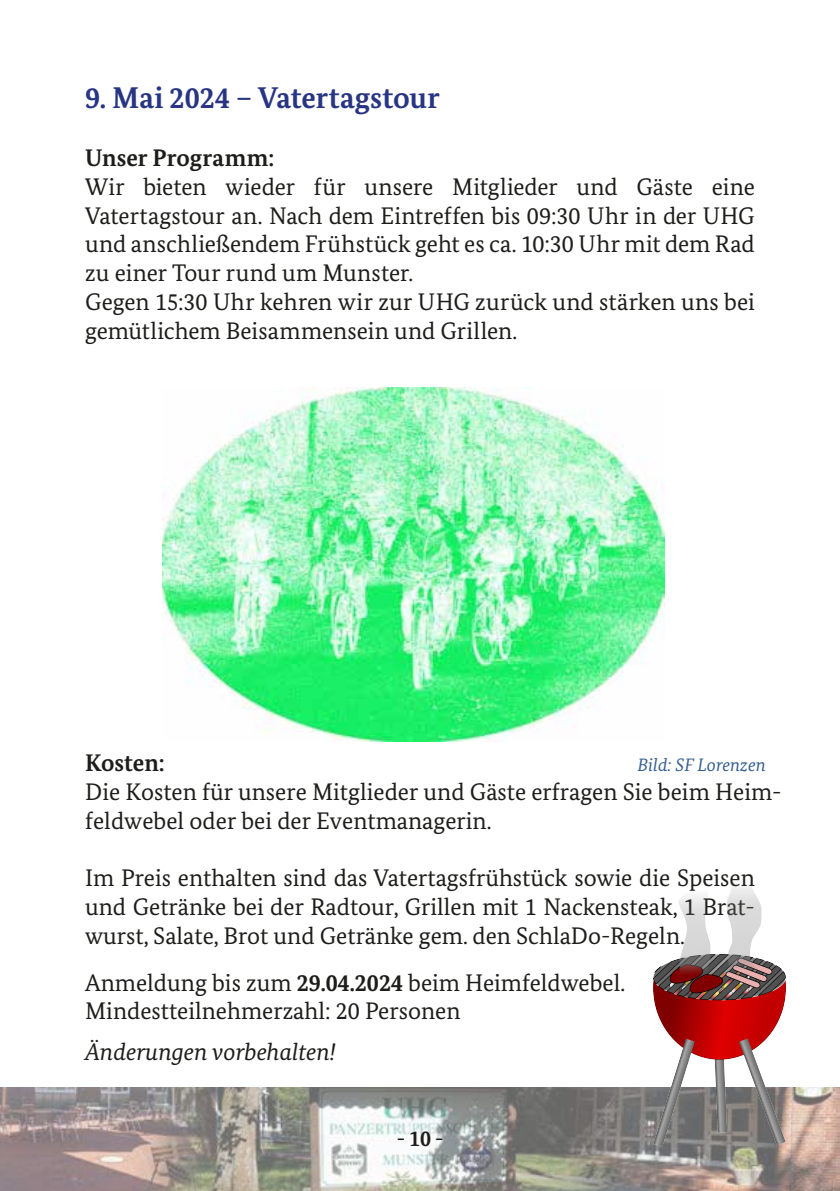
<style>
.page{position:relative;width:840px;height:1191px;background:#fff}
.page>*{position:absolute;margin:0;border:0;box-sizing:border-box;transform-origin:0 0}
.t1{font:700 30px "Bundes Serif";color:#283583}
.t2{font:24px/28.8px "Bundes Serif";color:#1d1d1b}
.t3{font:italic 24px "Bundes Serif";color:#1d1d1b}
.t4{font:700 24px "Bundes Serif";color:#1d1d1b}
.t5{font:700 22px "Bundes Serif";color:#1d1d1b}
.t6{font:italic 18px "Bundes Serif";color:#365f91}
.s1{font-weight:700}
</style>
<div class="page">
<img style="left:0;top:1087px;width:839px;height:104px">
<img style="left:162px;top:387px;width:501px;height:354px">
<img style="left:653px;top:885px;width:132px;height:262px">
<p class="t1" style="left:85px;top:80px;width:356px">9. Mai 2024 – Vatertagstour</p>
<p class="t4" style="left:85px;top:143px;width:191px">Unser Programm:</p>
<p class="t2" style="left:85px;top:172px;width:670px">Wir bieten wieder für unsere Mitglieder und Gäste eine Vatertagstour an. Nach dem Eintreffen bis 09:30 Uhr in der UHG und anschließendem Frühstück geht es ca. 10:30 Uhr mit dem Rad zu einer Tour rund um Munster.<br>Gegen 15:30 Uhr kehren wir zur UHG zurück und stärken uns bei gemütlichem Beisammensein und Grillen.</p>
<p class="t4" style="left:85px;top:748px;width:81px">Kosten:</p>
<p class="t2" style="left:85px;top:777px;width:697px">Die Kosten für unsere Mitglieder und Gäste erfragen Sie beim Heim&shy;feldwebel oder bei der Eventmanagerin.</p>
<p class="t2" style="left:85px;top:863px;width:671px;text-align:justify">Im Preis enthalten sind das Vatertagsfrühstück sowie die Speisen und Getränke bei der Radtour, Grillen mit 1 Nackensteak, 1 Brat&shy;wurst, Salate, Brot und Getränke gem. den SchlaDo-Regeln.</p>
<p class="t2" style="left:85px;top:967px;width:541px">Anmeldung bis zum <span class="s1">29.04.2024</span> beim Heimfeldwebel.<br>Mindestteilnehmerzahl: 20 Personen</p>
<p class="t3" style="left:85px;top:1037px;width:252px">Änderungen vorbehalten!</p>
<p class="t6" style="left:637px;top:754px;width:130px">Bild: SF Lorenzen</p>
<p class="t5" style="left:397px;top:1125px;width:48px">- 10 -</p>
</div>
